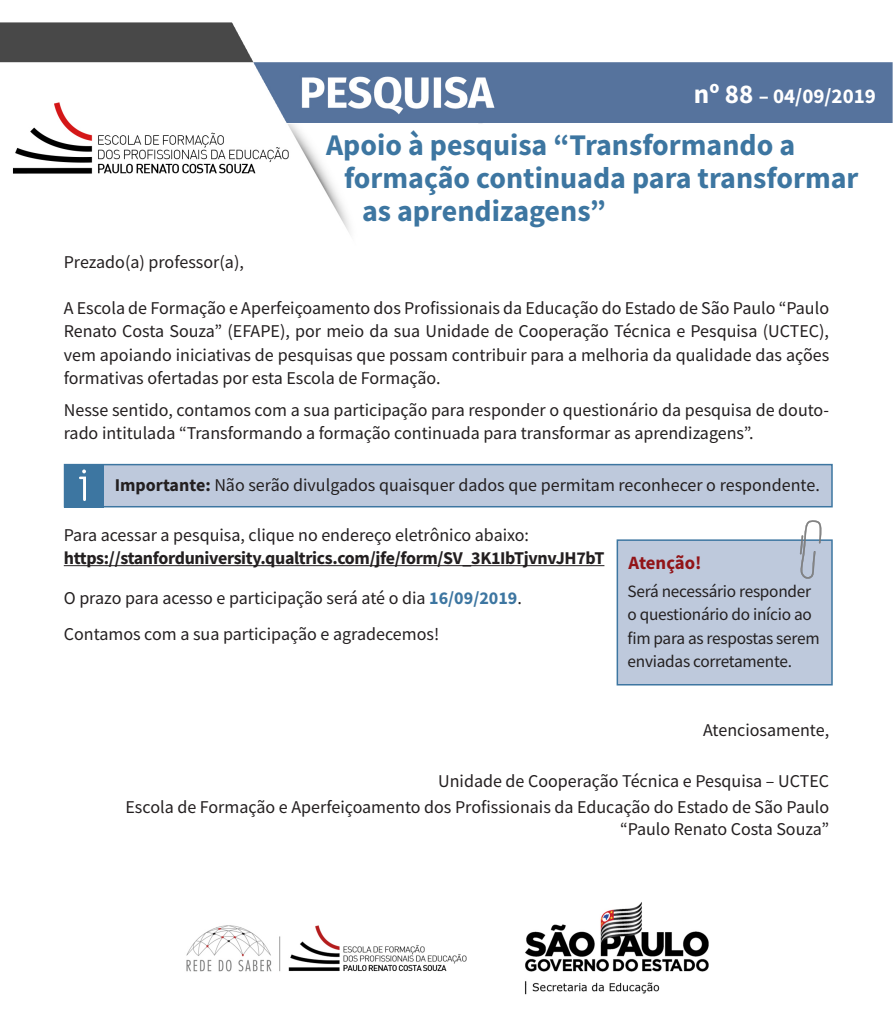
<style>
.page{position:relative;width:893px;height:1030px;background:#fff}
.page>*{position:absolute;margin:0;border:0;box-sizing:border-box;transform-origin:0 0}
.Titulo{font:700 30px "Source Sans Pro";color:#3d76a1}
.t1{font:700 21px "Source Sans Pro";color:#fff}
.texto_corrido{font:700 18.75px "Source Sans Pro";letter-spacing:-.005em;color:#921418}
.texto_corrido-2{font:18px/23.2px "Source Sans Pro";color:#231f20;text-align:justify}
.texto_corrido-3{font:700 18px "Source Sans Pro";letter-spacing:-.02em;color:#231f20}
.texto_corrido-4{font:17.25px/23.2px "Source Sans Pro";letter-spacing:-.015em;color:#231f20}
.s1{font-size:27px}
.s2{font-weight:700}
.s3{font-weight:700;color:#3d76a1}
</style>
<div class="page">
<img style="left:0;top:22px;width:893px;height:213px">
<hr style="left:64px;top:565px;width:540px;height:1px;background:#231f20">
<img style="left:186px;top:902px;width:523px;height:93px">
<div style="left:64px;top:463px;width:769px;height:44px;background:#bec9dc;border:2px solid #3d76a1"></div>
<div style="left:64px;top:463px;width:39px;height:44px;background:#3d76a1"></div>
<svg style="left:79px;top:469px;width:7px;height:32px"></svg>
<div style="left:617px;top:539px;width:216px;height:146px;background:#bec9dc;border:2px solid #3d76a1"></div>
<svg style="left:800px;top:520px;width:22px;height:58px"></svg>
<p class="t1" style="left:694px;top:82px;width:184px"><span class="s1">nº 88</span> – 04/09/2019</p>
<p class="Titulo" style="left:326px;top:125px;width:471px">Apoio à pesquisa “Transformando a</p>
<p class="Titulo" style="left:344px;top:158px;width:516px">formação continuada para transformar</p>
<p class="Titulo" style="left:362px;top:191px;width:245px">as aprendizagens”</p>
<p class="texto_corrido-2" style="left:64px;top:250px;width:182px">Prezado(a) professor(a),</p>
<p class="texto_corrido-2" style="left:64px;top:296px;width:767px">A Escola de Formação e Aperfeiçoamento dos Profissionais da Educação do Estado de São Paulo “Paulo Renato Costa Souza” (EFAPE), por meio da sua Unidade de Cooperação Técnica e Pesquisa (UCTEC), vem apoiando iniciativas de pesquisas que possam contribuir para a melhoria da qualidade das ações formativas ofertadas por esta Escola de Formação.</p>
<p class="texto_corrido-2" style="left:64px;top:398px;width:767px">Nesse sentido, contamos com a sua participação para responder o questionário da pesquisa de douto&shy;rado intitulada “Transformando a formação continuada para transformar as aprendizagens”.</p>
<p class="texto_corrido-2" style="left:115px;top:473px;width:706px"><span class="s2">Importante:</span> Não serão divulgados quaisquer dados que permitam reconhecer o respondente.</p>
<p class="texto_corrido-2" style="left:64px;top:522px;width:467px">Para acessar a pesquisa, clique no endereço eletrônico abaixo:</p>
<p class="texto_corrido-3" style="left:64px;top:545px;width:542px">https://stanforduniversity.qualtrics.com/jfe/form/SV_3K1IbTjvnvJH7bT</p>
<p class="texto_corrido-2" style="left:64px;top:586px;width:460px">O prazo para acesso e participação será até o dia <span class="s3">16/09/2019</span>.</p>
<p class="texto_corrido-2" style="left:64px;top:622px;width:377px">Contamos com a sua participação e agradecemos!</p>
<p class="texto_corrido" style="left:629px;top:550px;width:74px">Atenção!</p>
<p class="texto_corrido-4" style="left:628px;top:579px;width:194px">Será necessário responder o questionário do início ao fim para as respostas serem enviadas corretamente.</p>
<p class="texto_corrido-2" style="left:703px;top:717px;width:128px">Atenciosamente,</p>
<p class="texto_corrido-2" style="left:438px;top:769px;width:392px">Unidade de Cooperação Técnica e Pesquisa – UCTEC</p>
<p class="texto_corrido-2" style="left:125px;top:795px;width:705px">Escola de Formação e Aperfeiçoamento dos Profissionais da Educação do Estado de São Paulo</p>
<p class="texto_corrido-2" style="left:620px;top:816px;width:211px">“Paulo Renato Costa Souza”</p>
</div>
